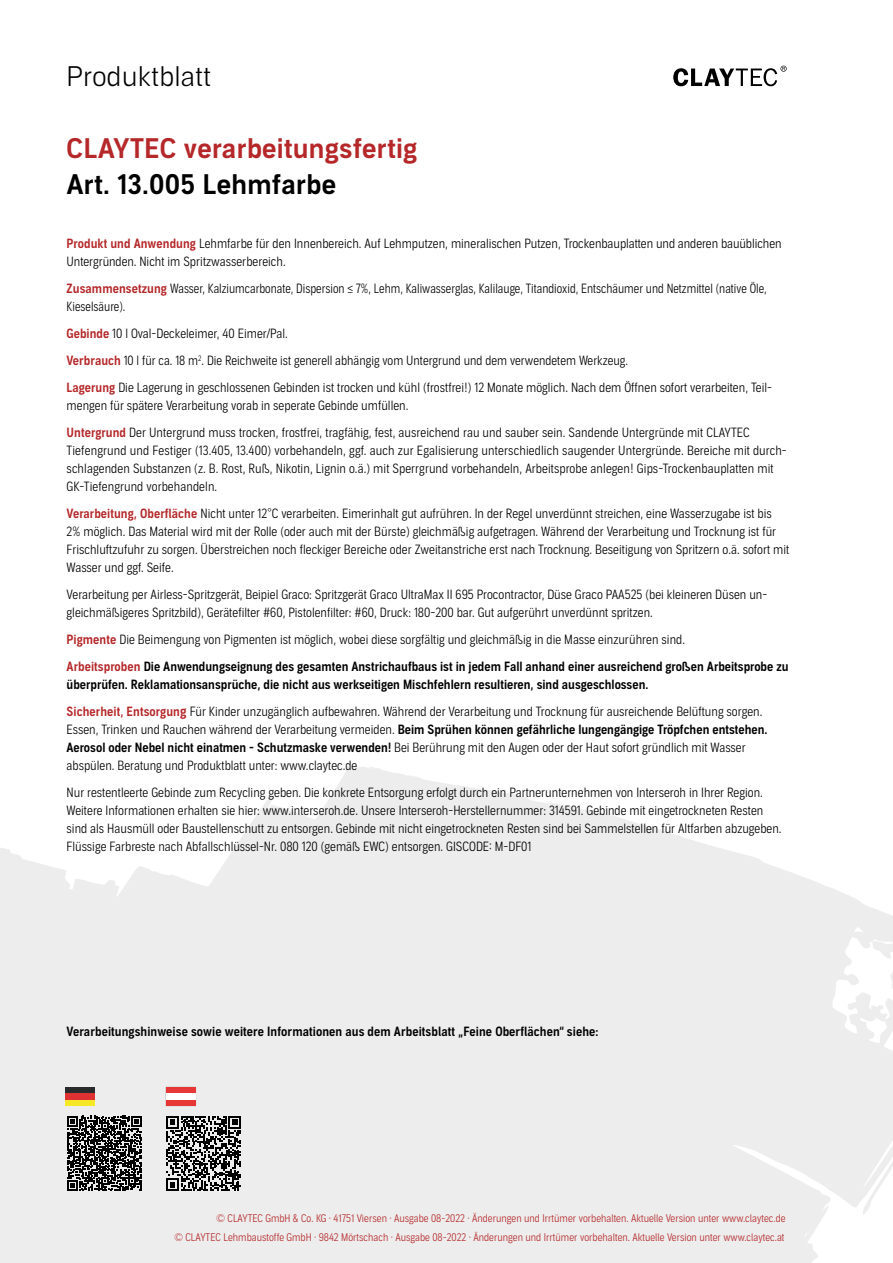
<style>
.page{position:relative;width:893px;height:1263px;background:#fff}
.page>*{position:absolute;margin:0;border:0;box-sizing:border-box;transform-origin:0 0}
.t1{font:27px "Aago Sm";letter-spacing:.01em;color:#b52729}
.t2{font:27px "Aago Sm";letter-spacing:.01em;color:#000}
.t3{font:300 27px "Aago";letter-spacing:.01em;color:#000}
.t4{font:300 12.75px/18px "Aago Condensed";color:#000}
.t5{font:12.75px/18px "Aago Condensed Sm";color:#000}
.t6{font:300 12.75px/18px "Aago Condensed";color:#000;scale:.94 1}
.t7{font:300 10.5px/18.9px "Aago Condensed";color:#b52729;text-align:right}
.s1{font-family:"Aago Condensed Sm";font-weight:400;color:#b52729}
.s2{color:#b52729}
.s3{font-family:"Aago Condensed Sm";font-weight:400;font-size:13.5px;color:#b52729}
.s4{font-family:"Aago Condensed";font-weight:300}
.s5{font-family:"Aago Condensed Sm";font-weight:400}
</style>
<div class="page">
<svg style="left:0;top:766px;width:893px;height:496px;fill:#ededed"></svg>
<svg style="left:673px;top:66px;width:114px;height:20px"></svg>
<svg style="left:67px;top:1116px;width:75px;height:75px;background:#4c4c4c"></svg>
<div style="left:65px;top:1087px;width:30px;height:19px;background:#292a2c"></div>
<svg style="left:65px;top:1099px;width:30px;height:7px"></svg>
<div style="left:65px;top:1093px;width:30px;height:6px;background:#de3131"></div>
<div style="left:166px;top:1087px;width:30px;height:19px;background:#e73636"></div>
<div style="left:166px;top:1093px;width:30px;height:6px;background:#fff"></div>
<svg style="left:166px;top:1116px;width:75px;height:75px;background:#686868"></svg>
<h1 class="t3" style="left:67px;top:61px;width:146px">Produktblatt</h1>
<h1 class="t1" style="left:67px;top:133px;width:352px">CLAYTEC verarbeitungsfertig</h1>
<h1 class="t2" style="left:67px;top:169px;width:271px">Art. 13.005 Lehmfarbe</h1>
<p class="t4" style="left:67px;top:235px;width:717px"><span class="s1">Produkt und Anwendung</span> Lehmfarbe für den Innenbereich. Auf Lehmputzen, mineralischen Putzen, Trockenbauplatten und anderen bauüblichen<br>Untergründen. Nicht im Spritzwasserbereich.</p>
<p class="t6" style="left:67px;top:280px;width:746px"><span class="s1">Zusammensetzung</span> Wasser, Kalziumcarbonate, Dispersion ≤ 7%, Lehm, Kaliwasserglas, Kalilauge, Titandioxid, Entschäumer und Netzmittel (native Öle,<br>Kieselsäure).</p>
<p class="t4" style="left:67px;top:321px;width:707px;line-height:27px"><span class="s1">Gebinde</span> 10 l Oval-Deckeleimer, 40 Eimer/Pal.<br><span class="s1">Verbrauch</span> 10 l für ca. 18 m<sup>2</sup>. Die Reichweite ist generell abhängig vom Untergrund und dem verwendetem Werkzeug.<br><span class="s1">Lagerung</span> Die Lagerung in geschlossenen Gebinden ist trocken und kühl (frostfrei!) 12 Monate möglich. Nach dem Öffnen sofort verarbeiten, Teil-</p>
<p class="t4" style="left:67px;top:393px;width:685px;line-height:27px">mengen für spätere Verarbeitung vorab in seperate Gebinde umfüllen.<br><span class="s1">Untergrund</span> Der Untergrund muss trocken, frostfrei, tragfähig, fest, ausreichend rau und sauber sein. Sandende Untergründe mit CLAYTEC</p>
<p class="t4" style="left:67px;top:442px;width:722px">Tiefengrund und Festiger (13.405, 13.400) vorbehandeln, ggf. auch zur Egalisierung unterschiedlich saugender Untergründe. Bereiche mit durch&shy;schlagenden Substanzen (z. B. Rost, Ruß, Nikotin, Lignin o.ä.) mit Sperrgrund vorbehandeln, Arbeitsprobe anlegen! Gips-Trockenbauplatten mit<br>GK-Tiefengrund vorbehandeln.</p>
<p class="t4" style="left:67px;top:505px;width:724px"><span class="s1">Verarbeitung, Oberfläche</span> Nicht unter 12°C verarbeiten. Eimerinhalt gut aufrühren. In der Regel unverdünnt streichen, eine Wasserzugabe ist bis<br>2% möglich. Das Material wird mit der Rolle (oder auch mit der Bürste) gleichmäßig aufgetragen. Während der Verarbeitung und Trocknung ist für Frischluftzufuhr zu sorgen. Überstreichen noch fleckiger Bereiche oder Zweitanstriche erst nach Trocknung. Beseitigung von Spritzern o.ä. sofort mit Wasser und ggf. Seife.</p>
<p class="t4" style="left:67px;top:586px;width:702px">Verarbeitung per Airless-Spritzgerät, Beipiel Graco: Spritzgerät Graco UltraMax II 695 Procontractor, Düse Graco PAA525 (bei kleineren Düsen un&shy;gleichmäßigeres Spritzbild), Gerätefilter #60, Pistolenfilter: #60, Druck: 180-200 bar. Gut aufgerührt unverdünnt spritzen.</p>
<p class="t4" style="left:67px;top:631px;width:620px"><span class="s1">Pigmente</span> Die Beimengung von Pigmenten ist möglich, wobei diese sorgfältig und gleichmäßig in die Masse einzurühren sind.</p>
<p class="t5" style="left:67px;top:658px;width:723px"><span class="s2">Arbeitsproben</span> Die Anwendungseignung des gesamten Anstrichaufbaus ist in jedem Fall anhand einer ausreichend großen Arbeitsprobe zu überprüfen. Reklamationsansprüche, die nicht aus werkseitigen Mischfehlern resultieren, sind ausgeschlossen.</p>
<p class="t4" style="left:67px;top:703px;width:697px"><span class="s1">Sicherheit, Entsorgun</span><span class="s3">g</span> Für Kinder unzugänglich aufbewahren. Während der Verarbeitung und Trocknung für ausreichende Belüftung sorgen.</p>
<p class="t5" style="left:67px;top:721px;width:702px"><span class="s4">Essen, Trinken und Rauchen während der Verarbeitung vermeiden.</span> Beim Sprühen können gefährliche lungengängige Tröpfchen entstehen.</p>
<p class="t4" style="left:67px;top:739px;width:681px"><span class="s5">Aerosol oder Nebel nicht einatmen - Schutzmaske verwenden!</span> Bei Berührung mit den Augen oder der Haut sofort gründlich mit Wasser abspülen. Beratung und Produktblatt unter: www.claytec.de</p>
<p class="t4" style="left:67px;top:784px;width:716px">Nur restentleerte Gebinde zum Recycling geben. Die konkrete Entsorgung erfolgt durch ein Partnerunternehmen von Interseroh in Ihrer Region.<br>Weitere Informationen erhalten sie hier: www.interseroh.de. Unsere Interseroh-Herstellernummer: 314591. Gebinde mit eingetrockneten Resten sind als Hausmüll oder Baustellenschutt zu entsorgen. Gebinde mit nicht eingetrockneten Resten sind bei Sammelstellen für Altfarben abzugeben.<br>Flüssige Farbreste nach Abfallschlüssel-Nr. 080 120 (gemäß EWC) entsorgen. GISCODE: M-DF01</p>
<p class="t5" style="left:67px;top:1023px;width:533px">Verarbeitungshinweise sowie weitere Informationen aus dem Arbeitsblatt „Feine Oberflächen“ siehe:</p>
<p class="t7" style="left:175px;top:1209px;width:612px">© CLAYTEC GmbH &amp; Co. KG · 41751 Viersen · Ausgabe 08-2022 · Änderungen und Irrtümer vorbehalten. Aktuelle Version unter www.claytec.de<br>© CLAYTEC Lehmbaustoffe GmbH · 9842 Mörtschach · Ausgabe 08-2022 · Änderungen und Irrtümer vorbehalten. Aktuelle Version unter www.claytec.at</p>
</div>
